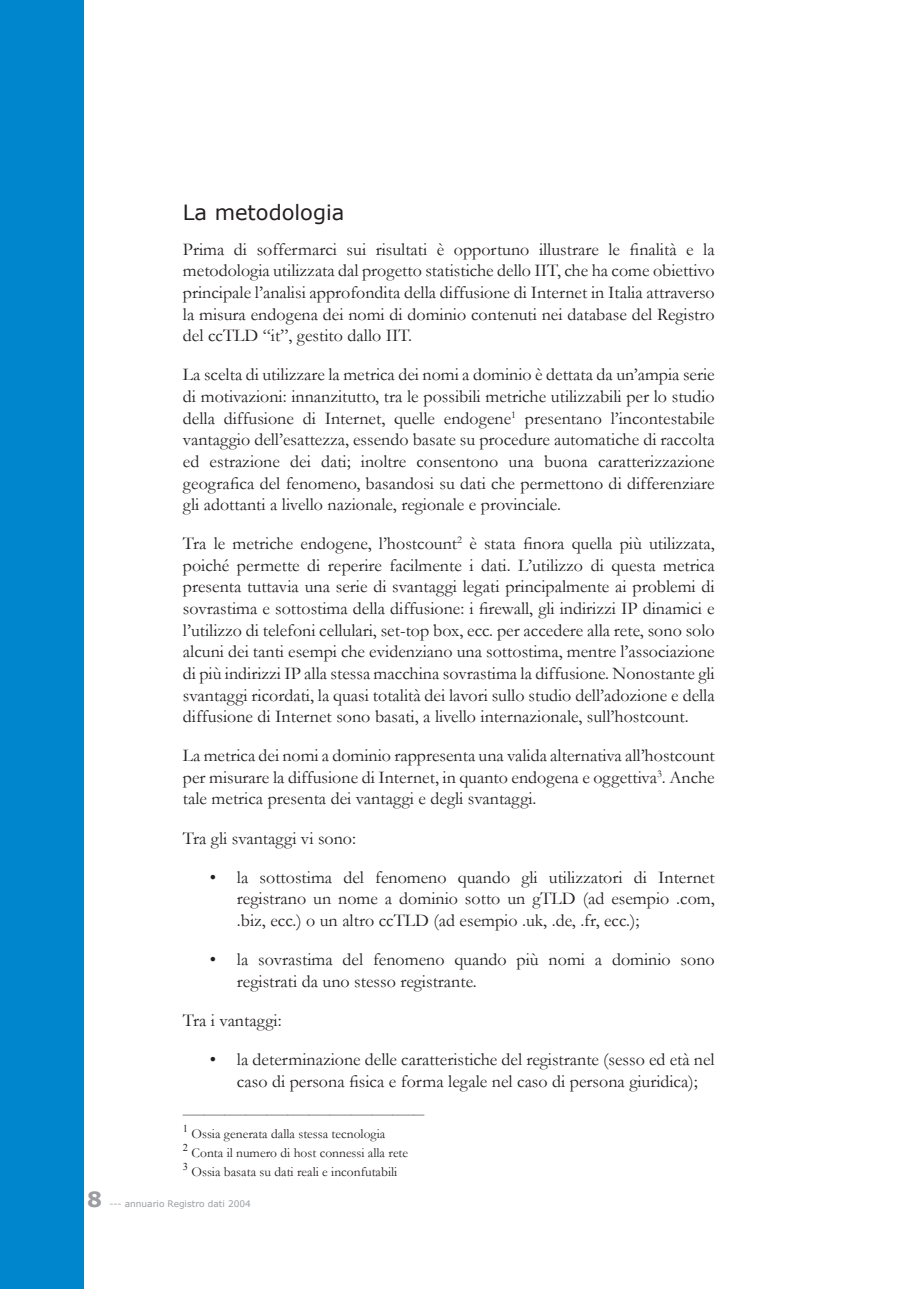
<style>
.page{position:relative;width:919px;height:1289px;background:#fff}
.page>*{position:absolute;margin:0;border:0;box-sizing:border-box;transform-origin:0 0}
.t1{font:21px "Verdana";color:#231f20}
.t2{font:700 21px "Verdana";color:#9b9da0}
.t3{font:18px/21.6px "Garamond";color:#231f20;text-align:justify}
.t4{font:13.5px/19.2px "Garamond";color:#231f20}
.t5{font:10.5px "Times New Roman";color:#231f20}
.t6{font:9px "Verdana";color:#9b9da0}
</style>
<div class="page">
<div style="left:0;top:0;width:84px;height:1288px;background:#0086cc"></div>
<p class="t1" style="left:183px;top:199px;width:163px">La metodologia</p>
<p class="t3" style="left:183px;top:238px;width:533px">Prima di soffermarci sui risultati è opportuno illustrare le finalità e la metodologia utilizzata dal progetto statistiche dello IIT, che ha come obiettivo principale l’analisi approfondita della diffusione di Internet in Italia attraverso la misura endogena dei nomi di dominio contenuti nei database del Registro del ccTLD “it”, gestito dallo IIT.</p>
<p class="t3" style="left:183px;top:363px;width:533px">La scelta di utilizzare la metrica dei nomi a dominio è dettata da un’ampia serie di motivazioni: innanzitutto, tra le possibili metriche utilizzabili per lo studio della diffusione di Internet, quelle endogene<sup>1</sup> presentano l’incontestabile vantaggio dell’esattezza, essendo basate su procedure automatiche di raccolta ed estrazione dei dati; inoltre consentono una buona caratterizzazione geografica del fenomeno, basandosi su dati che permettono di differenziare gli adottanti a livello nazionale, regionale e provinciale.</p>
<p class="t3" style="left:183px;top:532px;width:533px">Tra le metriche endogene, l’hostcount<sup>2</sup> è stata finora quella più utilizzata, poiché permette di reperire facilmente i dati. L’utilizzo di questa metrica presenta tuttavia una serie di svantaggi legati principalmente ai problemi di sovrastima e sottostima della diffusione: i firewall, gli indirizzi IP dinamici e l’utilizzo di telefoni cellulari, set-top box, ecc. per accedere alla rete, sono solo alcuni dei tanti esempi che evidenziano una sottostima, mentre l’associazione di più indirizzi IP alla stessa macchina sovrastima la diffusione. Nonostante gli svantaggi ricordati, la quasi totalità dei lavori sullo studio dell’adozione e della diffusione di Internet sono basati, a livello internazionale, sull’hostcount.</p>
<p class="t3" style="left:183px;top:744px;width:533px">La metrica dei nomi a dominio rappresenta una valida alternativa all’hostcount per misurare la diffusione di Internet, in quanto endogena e oggettiva<sup>3</sup>. Anche tale metrica presenta dei vantaggi e degli svantaggi.</p>
<p class="t3" style="left:183px;top:826px;width:175px">Tra gli svantaggi vi sono:</p>
<p class="t3" style="left:237px;top:865px;width:479px;text-indent:-27px">• la sottostima del fenomeno quando gli utilizzatori di Internet registrano un nome a dominio sotto un gTLD (ad esempio .com, .biz, ecc.) o un altro ccTLD (ad esempio .uk, .de, .fr, ecc.);</p>
<p class="t3" style="left:237px;top:948px;width:479px;text-indent:-27px">• la sovrastima del fenomeno quando più nomi a dominio sono registrati da uno stesso registrante.</p>
<p class="t3" style="left:183px;top:1008px;width:100px">Tra i vantaggi:</p>
<p class="t3" style="left:210px;top:1047px;width:506px;text-align:center">• la determinazione delle caratteristiche del registrante (sesso ed età nel caso di persona fisica e forma legale nel caso di persona giuridica);</p>
<p class="t5" style="left:183px;top:1101px;width:243px">______________________________________________</p>
<p class="t4" style="left:183px;top:1123px;width:227px"><sup>1</sup> Ossia generata dalla stessa tecnologia<br><sup>2</sup> Conta il numero di host connessi alla rete<br><sup>3</sup> Ossia basata su dati reali e inconfutabili</p>
<p class="t2" style="left:87px;top:1186px;width:16px">8</p>
<p class="t6" style="left:109px;top:1198px;width:143px">--- annuario Registro dati 2004</p>
</div>
